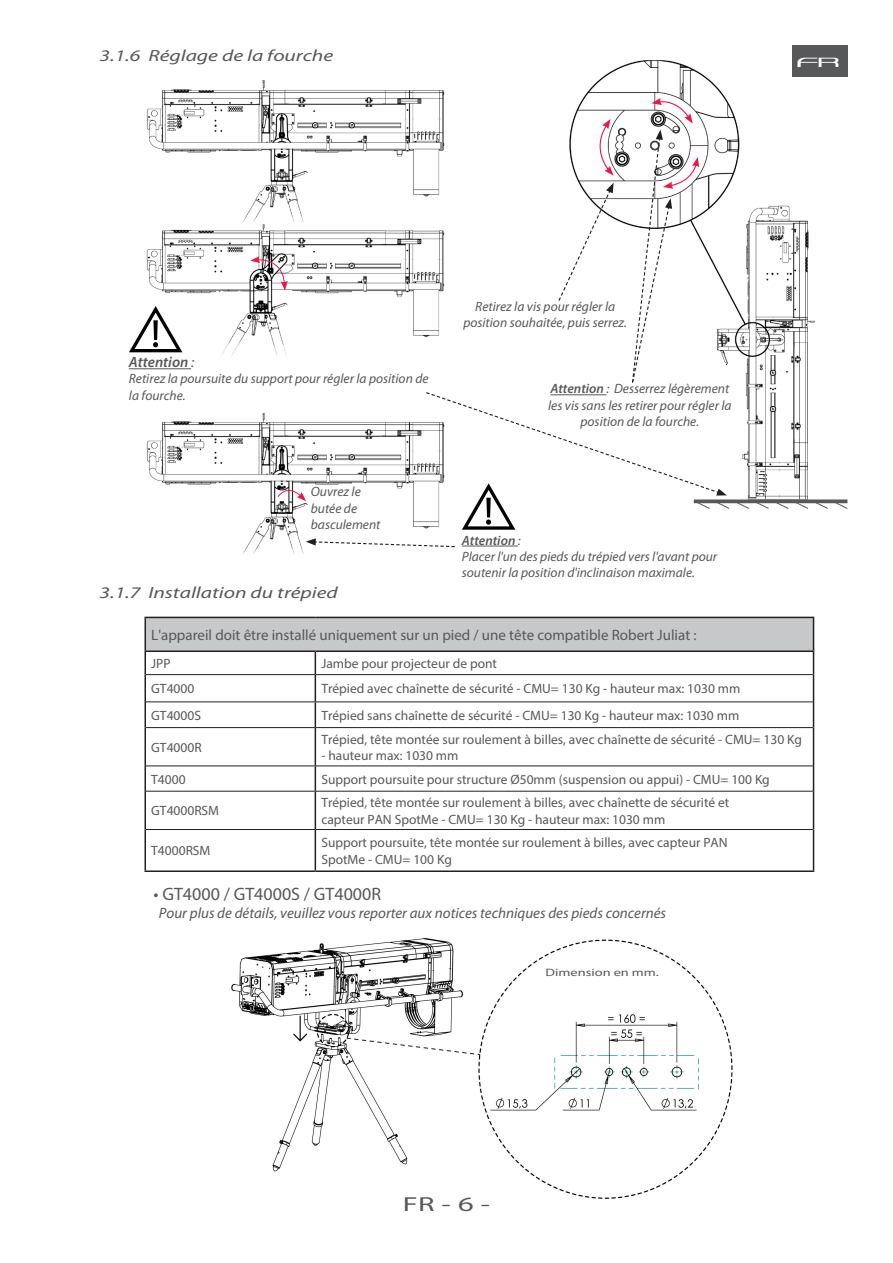
<style>
.page{position:relative;width:893px;height:1263px;background:#fff}
.page>*{position:absolute;margin:0;border:0;box-sizing:border-box;transform-origin:0 0}
.t1{font:20.4px "Myriad Pro";color:#57585a;scale:1.5 1}
.t2{font:19.2px "Vandiana Platin Lite";color:#fff;scale:1.5 1}
.t3{font:18px "Myriad Pro";color:#57585a}
.SUB_TITLE_3{font:italic 16.2px "Myriad Pro";color:#57585a;scale:1.33 1}
.t4{font:15px "Myriad Pro";color:#57585a}
.t5{font:italic 15px "Myriad Pro";color:#57585a}
.t6{font:italic 600 15px "Myriad Pro";color:#57585a}
.t7{font:13.5px "Myriad Pro";color:#57585a}
.t8{font:italic 13.5px/16.2px "Myriad Pro";color:#57585a}
.t9{font:italic 600 13.5px "Myriad Pro";color:#57585a}
.Style_12pt_TAB{font:10.8px "Myriad Pro";color:#57585a;scale:1.33 1}
.s1{font-weight:400}
.s2{font-weight:600}
</style>
<div class="page">
<div style="left:792px;top:45px;width:55px;height:32px;background:#57585a"></div>
<img style="left:231px;top:938px;width:502px;height:261px">
<div style="left:145px;top:617px;width:668px;height:34px;background:#c7c8ca"></div>
<hr style="left:144px;top:618px;width:2px;height:32px;background:#231f20">
<hr style="left:813px;top:618px;width:1px;height:32px;background:#231f20">
<hr style="left:144px;top:650px;width:171px;height:2px;background:#231f20">
<hr style="left:144px;top:652px;width:2px;height:23px;background:#231f20">
<hr style="left:315px;top:650px;width:499px;height:2px;background:#231f20">
<hr style="left:144px;top:675px;width:2px;height:27px;background:#231f20">
<hr style="left:144px;top:702px;width:2px;height:26px;background:#231f20">
<svg style="left:315px;top:652px;width:1px;height:75px"></svg>
<svg style="left:813px;top:652px;width:1px;height:76px"></svg>
<hr style="left:144px;top:728px;width:2px;height:38px;background:#231f20">
<hr style="left:315px;top:728px;width:1px;height:37px;background:#231f20">
<hr style="left:813px;top:728px;width:1px;height:38px;background:#231f20">
<hr style="left:144px;top:766px;width:2px;height:25px;background:#231f20">
<svg style="left:315px;top:766px;width:1px;height:25px"></svg>
<svg style="left:813px;top:766px;width:1px;height:25px"></svg>
<hr style="left:144px;top:791px;width:2px;height:38px;background:#231f20">
<hr style="left:315px;top:791px;width:1px;height:38px;background:#231f20">
<hr style="left:813px;top:791px;width:1px;height:38px;background:#231f20">
<hr style="left:144px;top:829px;width:2px;height:41px;background:#231f20">
<hr style="left:315px;top:830px;width:1px;height:40px;background:#231f20">
<hr style="left:813px;top:829px;width:1px;height:41px;background:#231f20">
<hr style="left:144px;top:870px;width:171px;height:2px;background:#231f20">
<hr style="left:315px;top:870px;width:499px;height:2px;background:#231f20">
<hr style="left:144px;top:617px;width:171px;height:1px;background:#231f20">
<hr style="left:315px;top:617px;width:499px;height:1px;background:#231f20">
<hr style="left:146px;top:674px;width:169px;height:1px;background:#231f20">
<hr style="left:315px;top:674px;width:498px;height:1px;background:#231f20">
<hr style="left:146px;top:701px;width:169px;height:1px;background:#231f20">
<hr style="left:315px;top:701px;width:498px;height:1px;background:#231f20">
<hr style="left:146px;top:727px;width:169px;height:1px;background:#231f20">
<hr style="left:315px;top:727px;width:498px;height:1px;background:#231f20">
<hr style="left:146px;top:765px;width:169px;height:1px;background:#231f20">
<hr style="left:315px;top:765px;width:498px;height:1px;background:#231f20">
<hr style="left:146px;top:791px;width:169px;height:1px;background:#231f20">
<hr style="left:315px;top:791px;width:498px;height:1px;background:#231f20">
<hr style="left:146px;top:829px;width:169px;height:1px;background:#231f20">
<hr style="left:315px;top:829px;width:498px;height:1px;background:#231f20">
<img style="left:569px;top:60px;width:246px;height:331px">
<svg style="left:591px;top:119px;width:23px;height:57px"></svg>
<svg style="left:558px;top:183px;width:56px;height:119px"></svg>
<img style="left:146px;top:81px;width:299px;height:141px">
<img style="left:146px;top:413px;width:279px;height:141px">
<img style="left:144px;top:224px;width:301px;height:132px">
<svg style="left:129px;top:306px;width:53px;height:46px"></svg>
<svg style="left:250px;top:256px;width:38px;height:35px"></svg>
<svg style="left:651px;top:98px;width:42px;height:26px"></svg>
<svg style="left:631px;top:130px;width:68px;height:254px"></svg>
<hr style="left:129px;top:368px;width:62px;height:1px;background:#57585a">
<svg style="left:277px;top:483px;width:29px;height:18px"></svg>
<svg style="left:425px;top:391px;width:423px;height:139px"></svg>
<hr style="left:462px;top:546px;width:56px;height:1px;background:#57585a">
<svg style="left:306px;top:538px;width:149px;height:10px"></svg>
<p class="SUB_TITLE_3" style="left:99px;top:46px;width:177px">3.1.6 Réglage de la fourche</p>
<h2 class="t2" style="left:796px;top:54px;width:30px">FR</h2>
<p class="t6" style="left:129px;top:353px;width:67px">Attention <span class="s1">:</span></p>
<p class="t8" style="left:129px;top:371px;width:301px">Retirez la poursuite du support pour régler la position de</p>
<p class="t8" style="left:129px;top:387px;width:58px">la fourche.</p>
<p class="t8" style="left:311px;top:483px;width:51px">Ouvrez le</p>
<p class="t8" style="left:311px;top:500px;width:48px">butée de</p>
<p class="t8" style="left:311px;top:516px;width:71px">basculement</p>
<p class="SUB_TITLE_3" style="left:99px;top:582px;width:181px">3.1.7 Installation du trépied</p>
<p class="t8" style="left:475px;top:298px;width:141px">Retirez la vis pour régler la</p>
<p class="t8" style="left:463px;top:314px;width:165px">position souhaitée, puis serrez.</p>
<p class="t8" style="left:550px;top:381px;width:180px"><span class="s2">Attention</span> : Desserrez légèrement</p>
<p class="t8" style="left:548px;top:397px;width:185px">les vis sans les retirer pour régler la</p>
<p class="t8" style="left:580px;top:413px;width:120px">position de la fourche.</p>
<p class="t9" style="left:462px;top:531px;width:60px">Attention <span class="s1">:</span></p>
<p class="t8" style="left:462px;top:548px;width:257px">Placer l'un des pieds du trépied vers l'avant pour soutenir la position d'inclinaison maximale.</p>
<p class="t4" style="left:151px;top:626px;width:547px">L'appareil doit être installé uniquement sur un pied / une tête compatible Robert Juliat :</p>
<p class="t7" style="left:151px;top:655px;width:21px">JPP</p>
<p class="t7" style="left:321px;top:655px;width:177px">Jambe pour projecteur de pont</p>
<p class="t7" style="left:151px;top:680px;width:45px">GT4000</p>
<p class="t7" style="left:321px;top:680px;width:421px">Trépied avec chaînette de sécurité - CMU= 130 Kg - hauteur max: 1030 mm</p>
<p class="t7" style="left:151px;top:707px;width:51px">GT4000S</p>
<p class="t7" style="left:321px;top:707px;width:419px">Trépied sans chaînette de sécurité - CMU= 130 Kg - hauteur max: 1030 mm</p>
<p class="t7" style="left:151px;top:739px;width:52px">GT4000R</p>
<p class="t7" style="left:321px;top:731px;width:482px">Trépied, tête montée sur roulement à billes, avec chaînette de sécurité - CMU= 130 Kg</p>
<p class="t7" style="left:321px;top:747px;width:139px">- hauteur max: 1030 mm</p>
<p class="t7" style="left:151px;top:771px;width:36px">T4000</p>
<p class="t7" style="left:321px;top:771px;width:450px">Support poursuite pour structure Ø50mm (suspension ou appui) - CMU= 100 Kg</p>
<p class="t7" style="left:151px;top:802px;width:69px">GT4000RSM</p>
<p class="t7" style="left:321px;top:794px;width:410px">Trépied, tête montée sur roulement à billes, avec chaînette de sécurité et</p>
<p class="t7" style="left:321px;top:811px;width:345px">capteur PAN SpotMe - CMU= 130 Kg - hauteur max: 1030 mm</p>
<p class="t7" style="left:151px;top:842px;width:61px">T4000RSM</p>
<p class="t7" style="left:321px;top:834px;width:408px">Support poursuite, tête montée sur roulement à billes, avec capteur PAN</p>
<p class="t7" style="left:321px;top:851px;width:132px">SpotMe - CMU= 100 Kg</p>
<p class="t3" style="left:153px;top:883px;width:229px">• GT4000 / GT4000S / GT4000R</p>
<p class="t5" style="left:159px;top:904px;width:509px">Pour plus de détails, veuillez vous reporter aux notices techniques des pieds concernés</p>
<p class="Style_12pt_TAB" style="left:545px;top:965px;width:87px">Dimension en mm.</p>
<h1 class="t1" style="left:403px;top:1191px;width:60px">FR - 6 -</h1>
</div>
